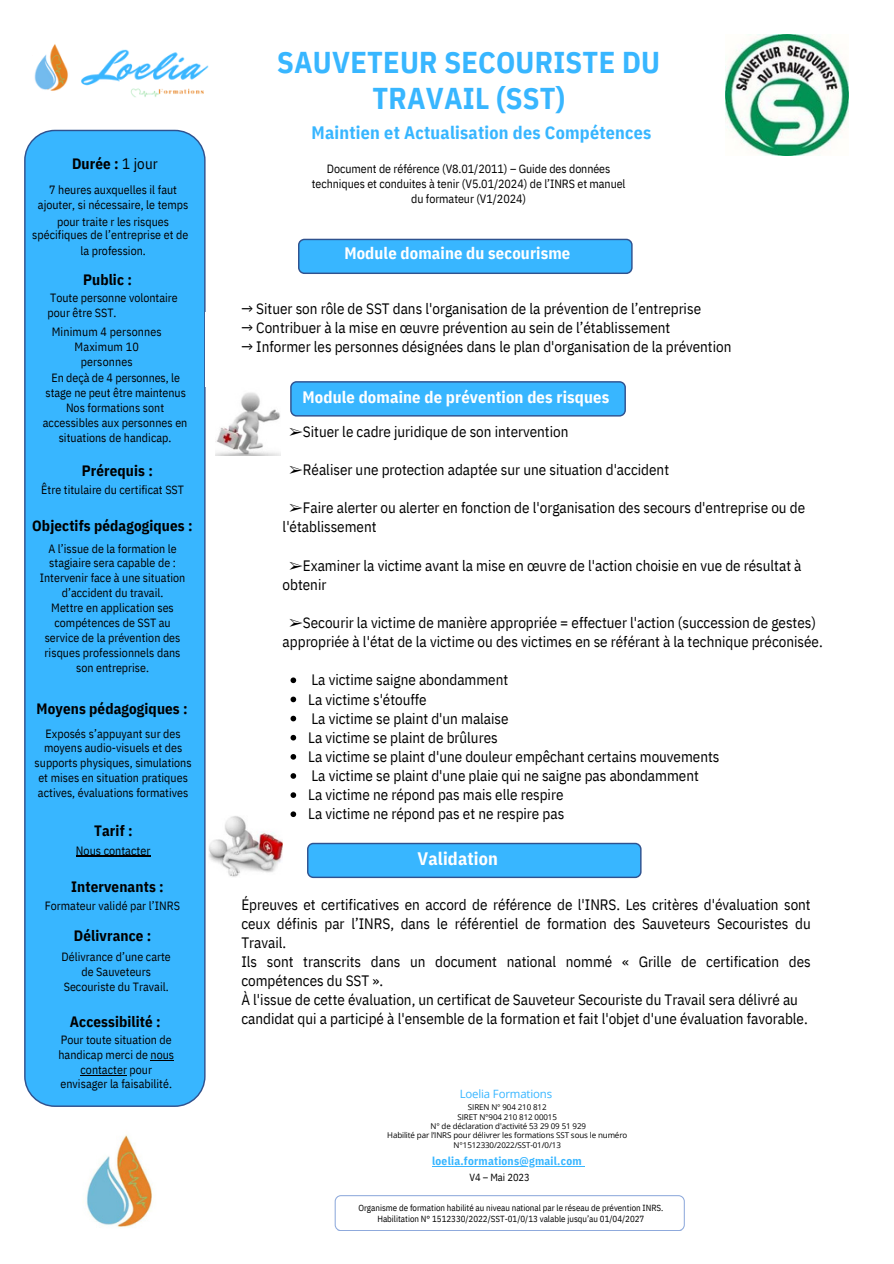
<style>
.page{position:relative;width:894px;height:1264px;background:#fff}
.page>*{position:absolute;margin:0;border:0;box-sizing:border-box;transform-origin:0 0}
.t1{font:700 30px/36px "IBM Plex Sans Cond";letter-spacing:.01em;color:#38b6ff;text-align:center}
.t2{font:700 18px "IBM Plex Sans Cond";letter-spacing:.015em;color:#38b6ff}
.t3{font:700 18px "IBM Plex Sans Cond";letter-spacing:.01em;color:#fff}
.t4{font:700 16.5px "IBM Plex Sans Cond";letter-spacing:.01em;color:#fff}
.t5{font:15px/19.2px "IBM Plex Sans Cond";color:#000}
.t6{font:700 15px "IBM Plex Sans Cond";letter-spacing:.01em;color:#000}
.t7{font:12px/15px "IBM Plex Sans Cond";color:#000;text-align:center}
.t8{font:700 11.4px "IBM Plex Sans Cond";letter-spacing:.02em;color:#38b6ff}
.t9{font:11.4px "Open Sans";letter-spacing:-.015em;color:#38b6ff}
.t10{font:10.35px "IBM Plex Sans Cond";color:#000}
.t11{font:8.85px/11.1px "IBM Plex Sans Cond";color:#000;text-align:center}
.t12{font:7.95px/9.3px "Open Sans";letter-spacing:-.015em;color:#000;text-align:center}
.s1{font-weight:400}
.s2{font-family:"Free Serif"}
</style>
<div class="page">
<div style="left:25px;top:130px;width:180px;height:976px;background:#38b6ff;border-radius:30px"></div>
<div style="left:24px;top:130px;width:181px;height:976px;border:1px solid #2f528f;border-radius:30px"></div>
<div style="left:298px;top:239px;width:333px;height:34px;background:#38b6ff;border-radius:6px"></div>
<div style="left:298px;top:239px;width:334px;height:35px;border:1px solid #2f528f;border-radius:6px"></div>
<img style="left:725px;top:34px;width:123px;height:122px">
<img style="left:215px;top:392px;width:66px;height:63px">
<div style="left:291px;top:382px;width:334px;height:34px;background:#38b6ff;border-radius:6px"></div>
<div style="left:290px;top:381px;width:335px;height:35px;border:1px solid #2f528f;border-radius:6px"></div>
<div style="left:307px;top:843px;width:333px;height:34px;background:#38b6ff;border-radius:6px"></div>
<div style="left:307px;top:842px;width:334px;height:36px;border:1px solid #2f528f;border-radius:6px"></div>
<img style="left:209px;top:816px;width:73px;height:61px">
<svg style="left:290px;top:677px;width:6px;height:6px"></svg>
<svg style="left:290px;top:696px;width:6px;height:6px"></svg>
<svg style="left:290px;top:715px;width:6px;height:6px"></svg>
<svg style="left:290px;top:735px;width:6px;height:5px"></svg>
<svg style="left:290px;top:754px;width:6px;height:5px"></svg>
<svg style="left:290px;top:773px;width:6px;height:5px"></svg>
<svg style="left:290px;top:792px;width:6px;height:6px"></svg>
<svg style="left:290px;top:811px;width:6px;height:6px"></svg>
<hr style="left:76px;top:855px;width:74px;height:1px;background:#000">
<hr style="left:80px;top:1074px;width:47px;height:1px;background:#000">
<hr style="left:432px;top:1165px;width:149px;height:1px;background:#38b6ff">
<div style="left:334px;top:1195px;width:350px;height:35px;border:1px solid #8faadc;border-radius:6px"></div>
<img style="left:86px;top:1135px;width:67px;height:92px">
<img style="left:24px;top:44px;width:185px;height:139px">
<h4 class="t6" style="left:72px;top:154px;width:87px">Durée : <span class="s1">1 jour</span></h4>
<h4 class="t7" style="left:38px;top:182px;width:152px">7 heures auxquelles il faut ajouter, si nécessaire, le temps</h4>
<h4 class="t7" style="left:32px;top:215px;width:157px;line-height:12.9px">pour traite r les risques spécifiques de l’entreprise et de</h4>
<h4 class="t7" style="left:80px;top:243px;width:67px">la profession.</h4>
<h4 class="t6" style="left:83px;top:270px;width:50px">Public :</h4>
<h4 class="t7" style="left:48px;top:290px;width:132px;text-align:left">Toute personne volontaire pour être SST.</h4>
<p class="t7" style="left:52px;top:324px;width:111px">Minimum 4 personnes<br>Maximum 10 personnes</p>
<p class="t7" style="left:46px;top:370px;width:142px">En deçà de 4 personnes, le stage ne peut être maintenus</p>
<p class="t7" style="left:43px;top:400px;width:146px">Nos formations sont accessibles aux personnes en situations de handicap.</p>
<h3 class="t6" style="left:82px;top:460px;width:73px">Prérequis :</h3>
<h6 class="t7" style="left:41px;top:482px;width:144px">Être titulaire du certificat SST</h6>
<h3 class="t6" style="left:32px;top:515px;width:162px">Objectifs pédagogiques :</h3>
<h6 class="t7" style="left:40px;top:540px;width:147px">A l’issue de la formation le stagiaire sera capable de :<br>Intervenir face à une situation d’accident du travail.<br>Mettre en application ses compétences de SST au service de la prévention des risques professionnels dans son entreprise.</h6>
<p class="t6" style="left:37px;top:699px;width:153px">Moyens pédagogiques :</p>
<h4 class="t7" style="left:35px;top:725px;width:159px">Exposés s’appuyant sur des moyens audio-visuels et des supports physiques, simulations et mises en situation pratiques actives, évaluations formatives</h4>
<h6 class="t6" style="left:94px;top:820px;width:40px">Tarif :</h6>
<h3 class="t7" style="left:76px;top:842px;width:76px">Nous contacter</h3>
<h3 class="t6" style="left:71px;top:876px;width:94px">Intervenants :</h3>
<h6 class="t7" style="left:45px;top:898px;width:137px">Formateur validé par l’INRS</h6>
<h3 class="t6" style="left:74px;top:925px;width:79px">Délivrance :</h3>
<h6 class="t7" style="left:62px;top:949px;width:111px">Délivrance d’une carte de Sauveteurs<br>Secouriste du Travail.</h6>
<h3 class="t6" style="left:70px;top:1012px;width:92px">Accessibilité :</h3>
<h6 class="t7" style="left:58px;top:1031px;width:117px">Pour toute situation de handicap merci de nous contacter pour envisager la faisabilité.</h6>
<p class="t1" style="left:277px;top:44px;width:384px">SAUVETEUR SECOURISTE DU<br>TRAVAIL (SST)</p>
<h2 class="t2" style="left:311px;top:120px;width:341px">Maintien et Actualisation des Compétences</h2>
<p class="t7" style="left:312px;top:161px;width:315px">Document de référence (V8.01/2011) – Guide des données techniques et conduites à tenir (V5.01/2024) de l’INRS et manuel du formateur (V1/2024)</p>
<p class="t4" style="left:344px;top:242px;width:227px">Module domaine du secourisme</p>
<h4 class="t5" style="left:241px;top:298px;width:461px">→ Situer son rôle de SST dans l'organisation de la prévention de l’entreprise</h4>
<h4 class="t5" style="left:241px;top:317px;width:430px">→ Contribuer à la mise en œuvre prévention au sein de l’établissement</h4>
<h4 class="t5" style="left:241px;top:336px;width:491px">→ Informer les personnes désignées dans le plan d'organisation de la prévention</h4>
<p class="t4" style="left:302px;top:386px;width:308px">Module domaine de prévention des risques</p>
<h6 class="t5" style="left:289px;top:421px;width:281px"><span class="s2">➢</span>Situer le cadre juridique de son intervention</h6>
<h6 class="t5" style="left:289px;top:459px;width:381px"><span class="s2">➢</span>Réaliser une protection adaptée sur une situation d'accident</h6>
<h2 class="t5" style="left:282px;top:498px;width:524px;text-indent:6px"><span class="s2">➢</span>Faire alerter ou alerter en fonction de l'organisation des secours d'entreprise ou de l'établissement</h2>
<h3 class="t5" style="left:282px;top:555px;width:520px;text-indent:6px"><span class="s2">➢</span>Examiner la victime avant la mise en œuvre de l'action choisie en vue de résultat à obtenir</h3>
<h6 class="t5" style="left:282px;top:612px;width:541px;text-align:center"><span class="s2">➢</span>Secourir la victime de manière appropriée = effectuer l'action (succession de gestes) appropriée à l'état de la victime ou des victimes en se référant à la technique préconisée.</h6>
<h6 class="t5" style="left:311px;top:670px;width:198px">La victime saigne abondamment</h6>
<h6 class="t5" style="left:308px;top:689px;width:120px">La victime s'étouffe</h6>
<h6 class="t5" style="left:311px;top:708px;width:199px">La victime se plaint d'un malaise</h6>
<h3 class="t5" style="left:308px;top:727px;width:191px">La victime se plaint de brûlures</h3>
<h6 class="t5" style="left:308px;top:746px;width:412px">La victime se plaint d'une douleur empêchant certains mouvements</h6>
<h4 class="t5" style="left:311px;top:765px;width:389px">La victime se plaint d'une plaie qui ne saigne pas abondamment</h4>
<p class="t5" style="left:308px;top:785px;width:256px">La victime ne répond pas mais elle respire</p>
<h2 class="t5" style="left:308px;top:804px;width:257px">La victime ne répond pas et ne respire pas</h2>
<p class="t3" style="left:417px;top:846px;width:82px">Validation</p>
<p class="t5" style="left:241px;top:894px;width:570px">Épreuves et certificatives en accord de référence de l'INRS. Les critères d'évaluation sont ceux définis par l’INRS, dans le référentiel de formation des Sauveteurs Secouristes du Travail.<br>Ils sont transcrits dans un document national nommé « Grille de certification des compétences du SST ».<br>À l'issue de cette évaluation, un certificat de Sauveteur Secouriste du Travail sera délivré au candidat qui a participé à l'ensemble de la formation et fait l'objet d'une évaluation favorable.</p>
<p class="t9" style="left:459px;top:1085px;width:94px">Loelia Formations</p>
<h2 class="t12" style="left:468px;top:1102px;width:80px">SIREN N° 904 210 812</h2>
<h6 class="t12" style="left:457px;top:1111px;width:101px">SIRET N°904 210 812 00015</h6>
<p class="t12" style="left:430px;top:1121px;width:157px">N° de déclaration d'activité 53 29 09 51 929</p>
<p class="t12" style="left:387px;top:1130px;width:241px">Habilité par l’INRS pour délivrer les formations SST sous le numéro<br>N°1512330/2022/SST-01/0/13</p>
<p class="t8" style="left:432px;top:1153px;width:151px">loelia.formations@gmail.com</p>
<p class="t11" style="left:358px;top:1202px;width:306px">Organisme de formation habilité au niveau national par le réseau de prévention INRS.<br>Habilitation N° 1512330/2022/SST-01/0/13 valable jusqu’au 01/04/2027</p>
<p class="t10" style="left:469px;top:1170px;width:62px">V4 – Mai 2023</p>
</div>
